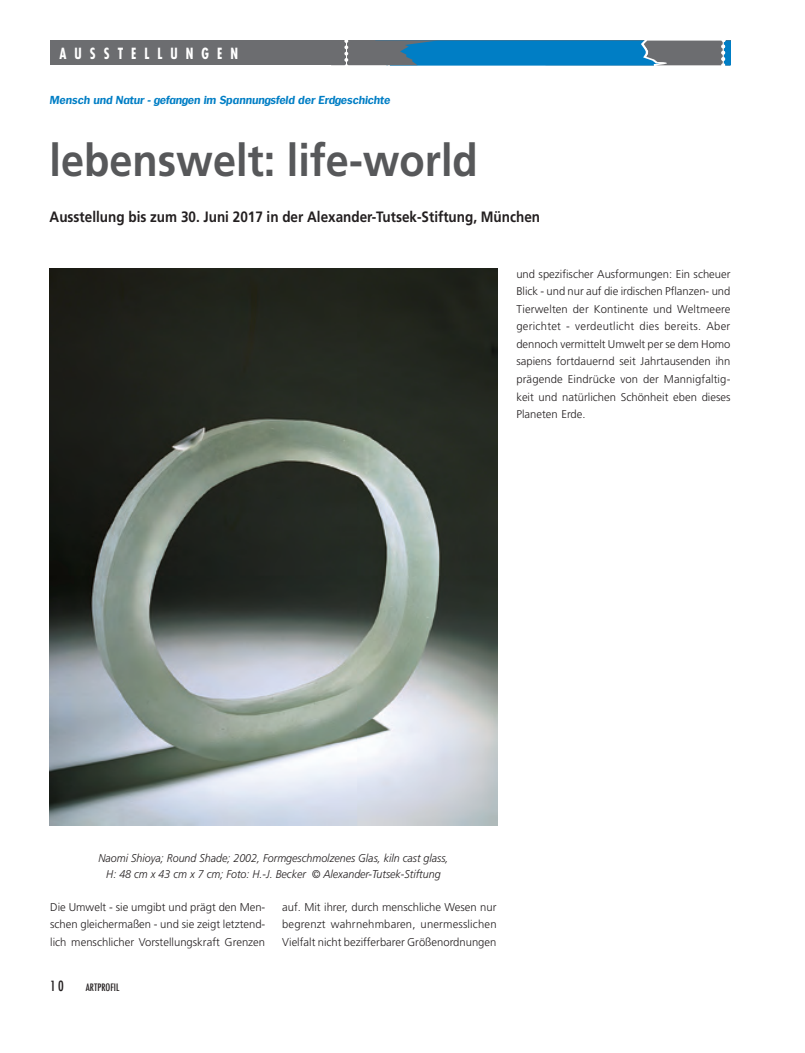
<style>
.page{position:relative;width:805px;height:1053px;background:#fff}
.page>*{position:absolute;margin:0;border:0;box-sizing:border-box;transform-origin:0 0}
.t1{font:700 45px "Frutiger";color:#57585a;scale:.92 1}
.t2{font:700 15px "Frutiger";color:#231f20;scale:.9 1}
.t3{font:700 condensed 15px "Futura";letter-spacing:.6em;color:#fff;scale:.89 1}
.t4{font:500 condensed 13.75px "Futura";color:#231f20}
.t5{font:300 11.25px/17.6px "Frutiger";color:#231f20;text-align:justify}
.t6{font:italic 300 11.25px/16.2px "Frutiger";color:#231f20;text-align:center;scale:.95 1}
.t7{font:italic 700 11.25px "Futon";color:#007ec5}
.t8{font:500 condensed 10px "Futura";color:#231f20}
</style>
<div class="page">
<img style="left:50px;top:268px;width:447px;height:557px">
<div style="left:50px;top:41px;width:680px;height:24px;background:#6c6d70"></div>
<svg style="left:331px;top:40px;width:399px;height:26px"></svg>
<h2 class="t3" style="left:59px;top:44px;width:202px">AUSSTELLUNGEN</h2>
<h2 class="t3" style="left:59px;top:44px;width:96px">RAHMEN</h2>
<p class="t7" style="left:50px;top:94px;width:342px">Mensch und Natur - gefangen im Spannungsfeld der Erdgeschichte</p>
<h1 class="t1" style="left:50px;top:134px;width:467px">lebenswelt: life-world</h1>
<h2 class="t2" style="left:50px;top:207px;width:546px">Ausstellung bis zum 30. Juni 2017 in der Alexander-Tutsek-Stiftung, München</h2>
<p class="t5" style="left:516px;top:265px;width:215px">und spezifischer Ausformungen: Ein scheuer Blick - und nur auf die irdischen Pflanzen- und Tierwelten der Kontinente und Weltmeere gerichtet - verdeutlicht dies bereits. Aber dennoch vermittelt Umwelt per se dem Homo sapiens fortdauernd seit Jahrtausenden ihn prägende Eindrücke von der Mannigfaltig&shy;keit und natürlichen Schönheit eben dieses Planeten Erde.</p>
<p class="t6" style="left:98px;top:850px;width:370px">Naomi Shioya; Round Shade; 2002, Formgeschmolzenes Glas, kiln cast glass,<br>H: 48 cm x 43 cm x 7 cm; Foto: H.-J. Becker © Alexander-Tutsek-Stiftung</p>
<p class="t5" style="left:50px;top:898px;width:216px">Die Umwelt - sie umgibt und prägt den Men&shy;schen gleichermaßen - und sie zeigt letztend&shy;lich menschlicher Vorstellungskraft Grenzen</p>
<p class="t5" style="left:282px;top:898px;width:216px">auf. Mit ihrer, durch menschliche Wesen nur begrenzt wahrnehmbaren, unermesslichen Vielfalt nicht bezifferbarer Größenordnungen</p>
<p class="t4" style="left:50px;top:977px;width:15px">10</p>
<p class="t8" style="left:86px;top:980px;width:35px">ARTPROFIL</p>
</div>
